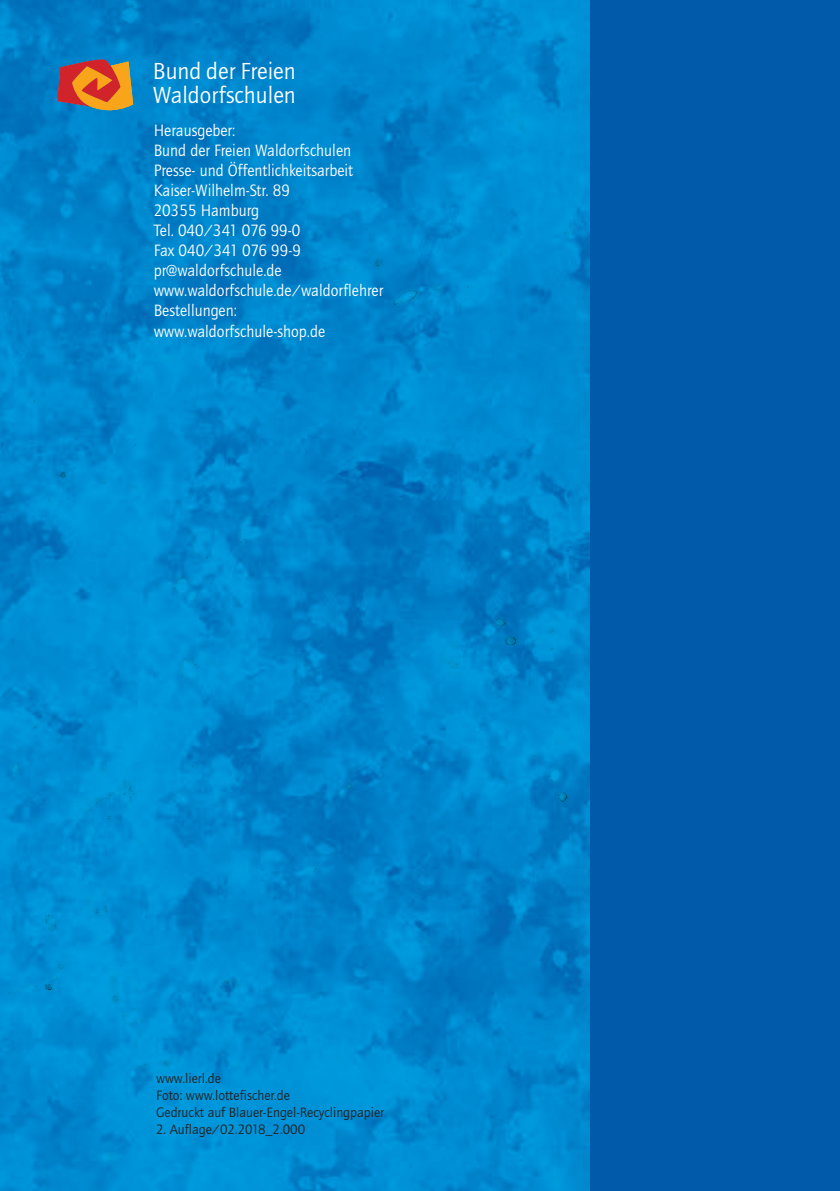
<style>
.page{position:relative;width:840px;height:1191px;background:#fff}
.page>*{position:absolute;margin:0;border:0;box-sizing:border-box;transform-origin:0 0}
.t1{font:24px/24px "Quay Sans";color:#fff}
.t2{font:17px/20px "Quay Sans";color:#fff;scale:.95 1}
.t3{font:14px/16.8px "Quay Sans";color:#231f20}
</style>
<div class="page">
<img style="left:0;top:0;width:589px;height:1191px">
<div style="left:589px;top:0;width:250px;height:1191px;background:#015aaa"></div>
<svg style="left:57px;top:59px;width:76px;height:51px;background:#bb6941"></svg>
<h1 class="t1" style="left:153px;top:59px;width:144px">Bund der Freien<br>Waldorfschulen</h1>
<p class="t2" style="left:154px;top:121px;width:243px">Herausgeber:<br>Bund der Freien Waldorfschulen<br>Presse- und Öffentlichkeitsarbeit<br>Kaiser-Wilhelm-Str. 89<br>20355 Hamburg<br>Tel. 040/341 076 99-0<br>Fax 040/341 076 99-9 pr@waldorfschule.de www.waldorfschule.de/waldorflehrer<br>Bestellungen: www.waldorfschule-shop.de</p>
<p class="t3" style="left:156px;top:1070px;width:229px">www.lierl.de<br>Foto: www.lottefischer.de<br>Gedruckt auf Blauer-Engel-Recyclingpapier</p>
<p class="t3" style="left:156px;top:1120px;width:150px">2. Auflage/02.2018_2.000</p>
</div>
